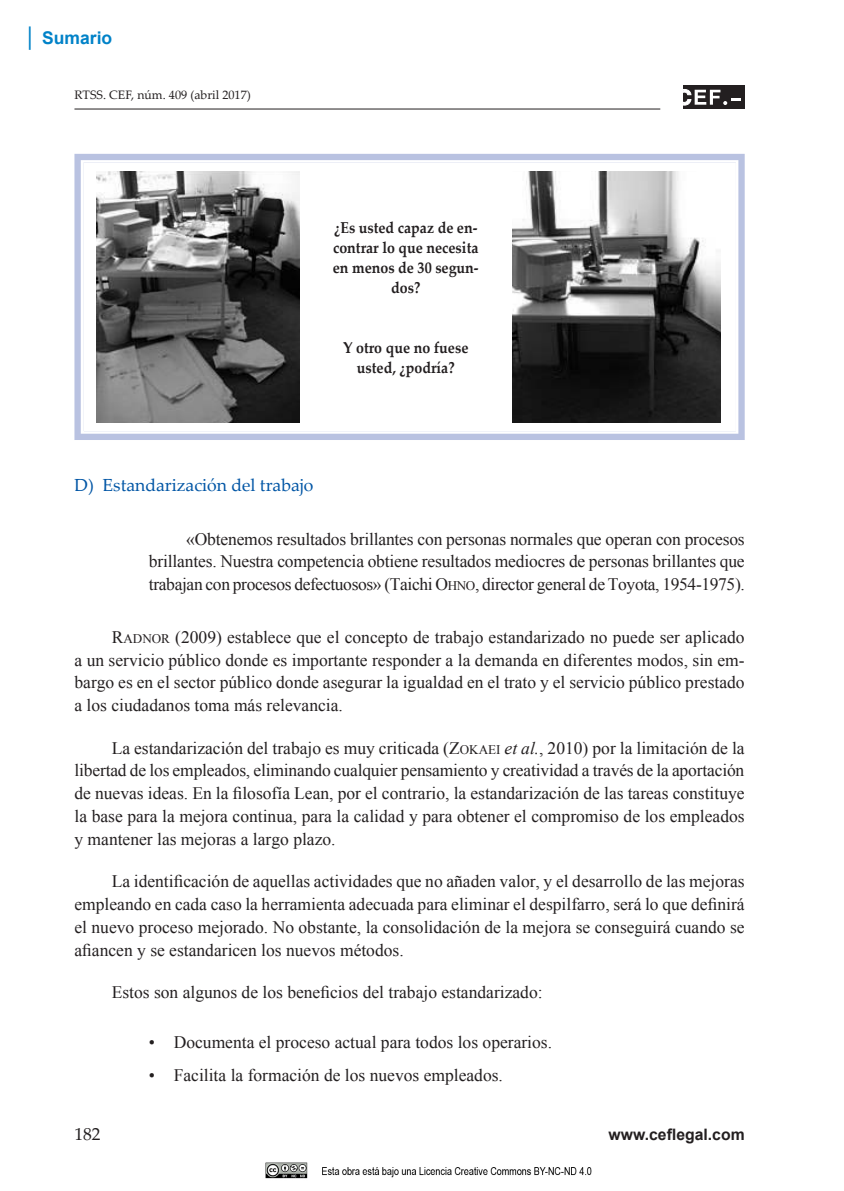
<style>
.page{position:relative;width:844px;height:1191px;background:#fff}
.page>*{position:absolute;margin:0;border:0;box-sizing:border-box;transform-origin:0 0}
.t1{font:17.5px/22.8px "Times New Roman";color:#231f20;text-align:justify}
.t2{font:17.5px "Palatino Linotype";color:#0155a5}
.t3{font:700 17.5px "Arial";color:#0082c8}
.t4{font:17.5px "Palatino Linotype";color:#231f20}
.t5{font:700 15.75px/20.1px "Palatino Linotype";color:#231f20;text-align:center;scale:.9 1}
.t6{font:700 15.75px "Arial";color:#231f20}
.t7{font:12.25px "Palatino Linotype";color:#231f20}
.s1{font-size:19.25px}
.s2{font-style:inherit}
.s3{font-size:13.12px}
.s4{font-style:italic}
</style>
<div class="page">
<hr style="left:74px;top:109px;width:586px;height:1px;background:#231f20">
<div style="left:683px;top:85px;width:61px;height:24px;background:#231f20"></div>
<svg style="left:683px;top:89px;width:57px;height:16px"></svg>
<img style="left:96px;top:171px;width:203px;height:251px">
<img style="left:512px;top:171px;width:208px;height:251px">
<div style="left:74px;top:154px;width:670px;height:286px;border:9px solid #b9c2e1"></div>
<div style="left:81px;top:160px;width:657px;height:274px;border:2px solid #fff"></div>
<img style="left:265px;top:1162px;width:327px;height:17px">
<p class="t3" style="left:25px;top:26px;width:89px"><span class="s1">│</span> Sumario</p>
<p class="t7" style="left:74px;top:86px;width:178px">RTSS. CEF, núm. 409 (abril 2017)</p>
<p class="t5" style="left:333px;top:216px;width:163px">¿Es usted capaz de en&shy;contrar lo que necesita en menos de 30 segun&shy;dos?</p>
<p class="t5" style="left:343px;top:337px;width:141px">Y otro que no fuese usted, ¿podría?</p>
<p class="t2" style="left:74px;top:472px;width:240px">D) Estandarización del trabajo</p>
<p class="t1" style="left:149px;top:527px;width:597px;text-indent:37px">«Obtenemos resultados brillantes con personas normales que operan con procesos brillantes. Nuestra competencia obtiene resultados mediocres de personas brillantes que trabajan con procesos defectuosos» (Taichi <span class="s2">O</span><span class="s3">HNO</span>, director general de Toyota, 1954-1975).</p>
<p class="t1" style="left:74px;top:625px;width:671px;text-indent:37px"><span class="s2">R</span><span class="s3">ADNOR</span> (2009) establece que el concepto de trabajo estandarizado no puede ser aplicado a un servicio público donde es importante responder a la demanda en diferentes modos, sin em&shy;bargo es en el sector público donde asegurar la igualdad en el trato y el servicio público prestado a los ciudadanos toma más relevancia.</p>
<p class="t1" style="left:74px;top:736px;width:671px;text-indent:37px">La estandarización del trabajo es muy criticada (<span class="s2">Z</span><span class="s3">OKAEI</span> <span class="s4">et al.</span>, 2010) por la limitación de la libertad de los empleados, eliminando cualquier pensamiento y creatividad a través de la aportación de nuevas ideas. En la filosofía Lean, por el contrario, la estandarización de las tareas constituye la base para la mejora continua, para la calidad y para obtener el compromiso de los empleados y mantener las mejoras a largo plazo.</p>
<p class="t1" style="left:74px;top:869px;width:671px;text-indent:37px">La identificación de aquellas actividades que no añaden valor, y el desarrollo de las mejoras empleando en cada caso la herramienta adecuada para eliminar el despilfarro, será lo que definirá el nuevo proceso mejorado. No obstante, la consolidación de la mejora se conseguirá cuando se afiancen y se estandaricen los nuevos métodos.</p>
<p class="t1" style="left:112px;top:980px;width:432px">Estos son algunos de los beneficios del trabajo estandarizado:</p>
<p class="t1" style="left:149px;top:1030px;width:404px">• Documenta el proceso actual para todos los operarios.</p>
<p class="t1" style="left:149px;top:1063px;width:355px">• Facilita la formación de los nuevos empleados.</p>
<p class="t4" style="left:74px;top:1121px;width:28px">182</p>
<p class="t6" style="left:608px;top:1123px;width:137px">www.ceflegal.com</p>
</div>
